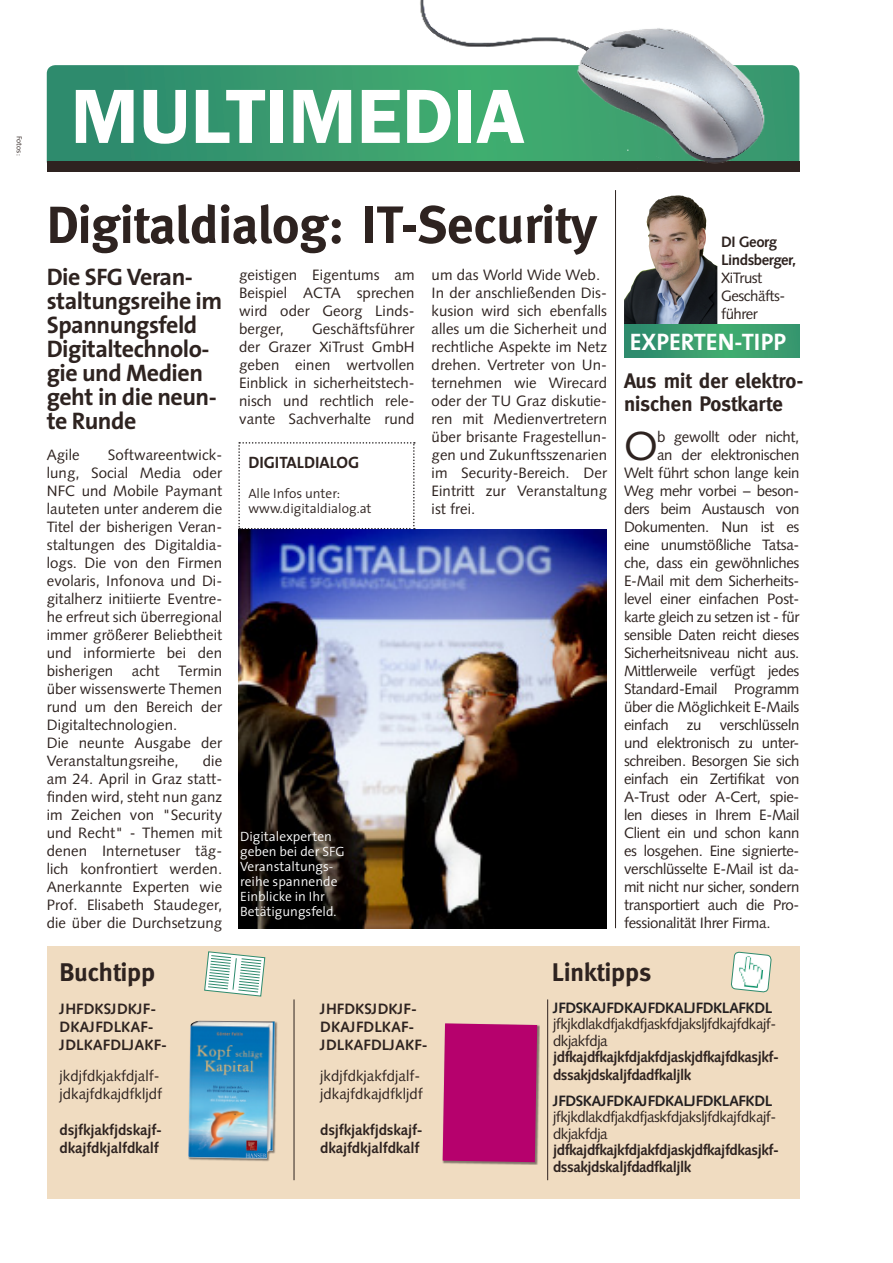
<style>
.page{position:relative;width:893px;height:1263px;background:#fff}
.page>*{position:absolute;margin:0;border:0;box-sizing:border-box;transform-origin:0 0}
.t1{font:600 79.5px "Franklin Gothic";color:#fff}
.t2{font:700 52.5px "Meta";color:#2e2320}
.Fließtext{font:40.5px "Syntax LT Std";color:#2e2320}
.t3{font:700 25.5px "Meta";color:#2e2320}
.Vorspann{font:700 24px/24px "The Sans";letter-spacing:-.02em;color:#2e2320}
.Bildtext{font:700 24px "The Sans";color:#fff}
.t4{font:700 21px/22.5px "Meta";color:#2e2320}
.SFG_Bildunterschrift{font:700 16.5px "The Sans";color:#2e2320}
.Fließtext-2{font:15px/18px "Syntax LT Std";letter-spacing:-.02em;color:#2e2320;text-align:justify}
.Fließtext-3{font:700 15px/18px "Syntax LT Std";letter-spacing:-.03em;color:#2e2320}
.Fließtext-4{font:700 15px/18px "Syntax LT Std";color:#2e2320}
.Fließtext-5{font:15px/18px "Syntax LT Std";color:#2e2320}
.Fließtext-6{font:700 15px/18px "Syntax LT Std";letter-spacing:-.01em;color:#2e2320}
.Fließtext-7{font:15px/18px "Syntax LT Std";letter-spacing:.005em;color:#2e2320}
.Fließtext-8{font:700 15px "Syntax LT Std";letter-spacing:-.03em;color:#231f20}
.SFG_Bildunterschrift-2{font:300 13.5px/15px "The Sans";color:#fff}
.SFG_Bildunterschrift-3{font:300 13.5px/15px "The Sans";color:#2e2320}
.SFG_Bildunterschrift-4{font:300 7.5px "The Sans";color:#2e2320}
</style>
<div class="page">
<img style="left:624px;top:195px;width:93px;height:129px">
<svg style="left:47px;top:65px;width:752px;height:97px;background:#34936d"></svg>
<div style="left:47px;top:162px;width:752px;height:10px;background:#2e2320"></div>
<img style="left:382px;top:0;width:412px;height:164px">
<hr style="left:615px;top:190px;width:1px;height:738px;background:#2e2320">
<svg style="left:624px;top:324px;width:175px;height:34px;background:#399c6e"></svg>
<div style="left:47px;top:946px;width:752px;height:252px;background:#f0dcc1"></div>
<hr style="left:294px;top:999px;width:1px;height:181px;background:#2e2320">
<hr style="left:547px;top:999px;width:1px;height:181px;background:#2e2320">
<svg style="left:204px;top:951px;width:61px;height:46px"></svg>
<svg style="left:731px;top:951px;width:41px;height:42px"></svg>
<img style="left:737px;top:955px;width:27px;height:33px">
<div style="left:188px;top:1021px;width:90px;height:141px;background:#231f20;opacity:.54"></div>
<img style="left:188px;top:1021px;width:87px;height:138px">
<div style="left:443px;top:1023px;width:97px;height:142px;background:#231f20;opacity:.54"></div>
<div style="left:443px;top:1023px;width:94px;height:139px;background:#b6016d"></div>
<img style="left:238px;top:529px;width:368px;height:399px">
<svg style="left:238px;top:442px;width:177px;height:87px"></svg>
<p class="SFG_Bildunterschrift-4" style="left:26px;top:136px;width:21px;rotate:90deg">Fotos:</p>
<p class="t1" style="left:71px;top:67px;width:456px">MULTIMEDIA</p>
<p class="t2" style="left:47px;top:194px;width:552px">Digitaldialog: IT-Security</p>
<p class="Vorspann" style="left:47px;top:264px;width:177px">Die SFG Veran&shy;staltungsreihe im<br>Spannungsfeld<br>Digitaltechnolo&shy;gie und Medien geht in die neun&shy;te Runde</p>
<p class="Fließtext-2" style="left:47px;top:446px;width:177px;text-indent:61px">Softwareentwick&shy;lung, Social Media oder NFC und Mobile Paymant lauteten unter anderem die Titel der bisherigen Veran&shy;staltungen des Digitaldia&shy;logs. Die von den Firmen evolaris, Infonova und Di&shy;gitalherz initiierte Eventre&shy;he erfreut sich überregional immer größerer Beliebtheit und informierte bei den bisherigen acht Termin über wissenswerte Themen rund um den Bereich der Digitaltechnologien.</p>
<p class="Fließtext-7" style="left:47px;top:734px;width:177px">Die neunte Ausgabe der<br>Veranstaltungsreihe,</p>
<p class="Fließtext-2" style="left:47px;top:446px;width:34px">Agile</p>
<p class="Fließtext-2" style="left:47px;top:752px;width:177px;text-indent:156px">die am 24. April in Graz statt&shy;finden wird, steht nun ganz im Zeichen von "Security und Recht" - Themen mit denen Internetuser täg&shy;lich konfrontiert werden.<br>Anerkannte Experten wie Prof. Elisabeth Staudeger, die über die Durchsetzung</p>
<p class="Fließtext-2" style="left:239px;top:266px;width:177px">geistigen Eigentums am Beispiel ACTA sprechen wird oder Georg Linds&shy;berger,</p>
<p class="Fließtext-2" style="left:239px;top:320px;width:177px;text-indent:73px">Geschäftsführer der Grazer XiTrust GmbH geben einen wertvollen Einblick in sicherheitstech&shy;nisch und rechtlich rele&shy;vante Sachverhalte rund</p>
<p class="SFG_Bildunterschrift" style="left:248px;top:449px;width:112px">DIGITALDIALOG</p>
<p class="SFG_Bildunterschrift-3" style="left:248px;top:486px;width:125px">Alle Infos unter: www.digitaldialog.at</p>
<p class="SFG_Bildunterschrift-2" style="left:240px;top:829px;width:106px">Digitalexperten geben bei der SFG<br>Veranstaltungs&shy;reihe spannende<br>Einblicke in Ihr<br>Betätigungsfeld.</p>
<p class="Fließtext-7" style="left:432px;top:266px;width:170px">um das World Wide Web.</p>
<p class="Fließtext-2" style="left:432px;top:284px;width:177px">In der anschließenden Dis&shy;kusion wird sich ebenfalls alles um die Sicherheit und rechtliche Aspekte im Netz drehen. Vertreter von Un&shy;ternehmen wie Wirecard oder der TU Graz diskutie&shy;ren mit Medienvertretern über brisante Fragestellun&shy;gen und Zukunftsszenarien im Security-Bereich. Der Eintritt zur Veranstaltung ist frei.</p>
<p class="Fließtext-3" style="left:721px;top:233px;width:77px">DI Georg<br>Lindsberger,</p>
<p class="Fließtext-2" style="left:721px;top:269px;width:43px">XiTrust</p>
<p class="Fließtext-2" style="left:721px;top:287px;width:66px">Geschäfts&shy;führer</p>
<p class="Bildtext" style="left:630px;top:322px;width:158px">EXPERTEN-TIPP</p>
<p class="t4" style="left:624px;top:370px;width:181px">Aus mit der elektro&shy;nischen Postkarte</p>
<p class="Fließtext" style="left:624px;top:422px;width:35px">O</p>
<p class="Fließtext-2" style="left:657px;top:428px;width:144px">b gewollt oder nicht,</p>
<p class="Fließtext-2" style="left:657px;top:446px;width:144px">an der elektronischen</p>
<p class="Fließtext-2" style="left:624px;top:464px;width:177px">Welt führt schon lange kein</p>
<p class="Fließtext-2" style="left:624px;top:482px;width:177px">Weg mehr vorbei – beson-</p>
<p class="Fließtext-2" style="left:624px;top:500px;width:177px">ders beim Austausch von</p>
<p class="Fließtext-2" style="left:624px;top:518px;width:177px">Dokumenten. Nun ist es</p>
<p class="Fließtext-2" style="left:624px;top:536px;width:177px">eine unumstößliche Tatsa-</p>
<p class="Fließtext-2" style="left:624px;top:554px;width:177px">che, dass ein gewöhnliches</p>
<p class="Fließtext-2" style="left:624px;top:572px;width:177px">E-Mail mit dem Sicherheits-</p>
<p class="Fließtext-2" style="left:624px;top:590px;width:177px">level einer einfachen Post-</p>
<p class="Fließtext-2" style="left:624px;top:608px;width:177px">karte gleich zu setzen ist - für</p>
<p class="Fließtext-2" style="left:624px;top:626px;width:177px">sensible Daten reicht dieses</p>
<p class="Fließtext-2" style="left:624px;top:644px;width:177px">Sicherheitsniveau nicht aus.</p>
<p class="Fließtext-2" style="left:624px;top:662px;width:177px">Mittlerweile verfügt jedes</p>
<p class="Fließtext-2" style="left:624px;top:680px;width:177px">Standard-Email Programm</p>
<p class="Fließtext-2" style="left:624px;top:698px;width:177px">über die Möglichkeit E-Mails</p>
<p class="Fließtext-2" style="left:624px;top:716px;width:177px">einfach zu verschlüsseln</p>
<p class="Fließtext-2" style="left:624px;top:734px;width:177px">und elektronisch zu unter-</p>
<p class="Fließtext-2" style="left:624px;top:752px;width:177px">schreiben. Besorgen Sie sich</p>
<p class="Fließtext-2" style="left:624px;top:770px;width:177px">einfach ein Zertifikat von</p>
<p class="Fließtext-2" style="left:624px;top:788px;width:177px">A-Trust oder A-Cert, spie-</p>
<p class="Fließtext-2" style="left:624px;top:806px;width:177px">len dieses in Ihrem E-Mail</p>
<p class="Fließtext-2" style="left:624px;top:824px;width:177px">Client ein und schon kann</p>
<p class="Fließtext-2" style="left:624px;top:842px;width:177px">es losgehen. Eine signierte-</p>
<p class="Fließtext-2" style="left:624px;top:860px;width:177px">verschlüsselte E-Mail ist da-</p>
<p class="Fließtext-2" style="left:624px;top:878px;width:177px">mit nicht nur sicher, sondern</p>
<p class="Fließtext-2" style="left:624px;top:896px;width:177px">transportiert auch die Pro-</p>
<p class="Fließtext-2" style="left:624px;top:914px;width:148px">fessionalität Ihrer Firma.</p>
<p class="t3" style="left:60px;top:957px;width:97px">Buchtipp</p>
<p class="t3" style="left:552px;top:957px;width:101px">Linktipps</p>
<p class="Fließtext-4" style="left:60px;top:999px;width:109px">JHFDKSJDKJF-<br>DKAJFDLKAF-<br>JDLKAFDLJAKF-</p>
<p class="Fließtext-4" style="left:320px;top:999px;width:109px">JHFDKSJDKJF-<br>DKAJFDLKAF-<br>JDLKAFDLJAKF-</p>
<p class="Fließtext-5" style="left:60px;top:1066px;width:104px">jkdjfdkjakfdjalf&shy;jdkajfdkajdfkljdf</p>
<p class="Fließtext-6" style="left:60px;top:1121px;width:104px">dsjfkjakfjdskajf&shy;dkajfdkjalfdkalf</p>
<p class="Fließtext-8" style="left:553px;top:999px;width:221px">JFDSKAJFDKAJFDKALJFDKLAFKDL</p>
<p class="Fließtext-2" style="left:553px;top:1015px;width:225px;line-height:16.5px">jfkjkdlakdfjakdfjaskfdjaksljfdkajfdkajf&shy;dkjakfdja</p>
<p class="Fließtext-3" style="left:553px;top:1048px;width:227px">jdfkajdfkajkfdjakfdjaskjdfkajfdkasjkf&shy;dssakjdskaljfdadfkaljlk</p>
<p class="Fließtext-8" style="left:553px;top:1092px;width:221px">JFDSKAJFDKAJFDKALJFDKLAFKDL</p>
<p class="Fließtext-2" style="left:553px;top:1108px;width:225px;line-height:16.5px">jfkjkdlakdfjakdfjaskfdjaksljfdkajfdkajf&shy;dkjakfdja</p>
<p class="Fließtext-3" style="left:553px;top:1142px;width:227px;line-height:16.5px">jdfkajdfkajkfdjakfdjaskjdfkajfdkasjkf&shy;dssakjdskaljfdadfkaljlk</p>
<p class="Fließtext-5" style="left:320px;top:1066px;width:104px">jkdjfdkjakfdjalf&shy;jdkajfdkajdfkljdf</p>
<p class="Fließtext-6" style="left:320px;top:1121px;width:104px">dsjfkjakfjdskajf&shy;dkajfdkjalfdkalf</p>
</div>
